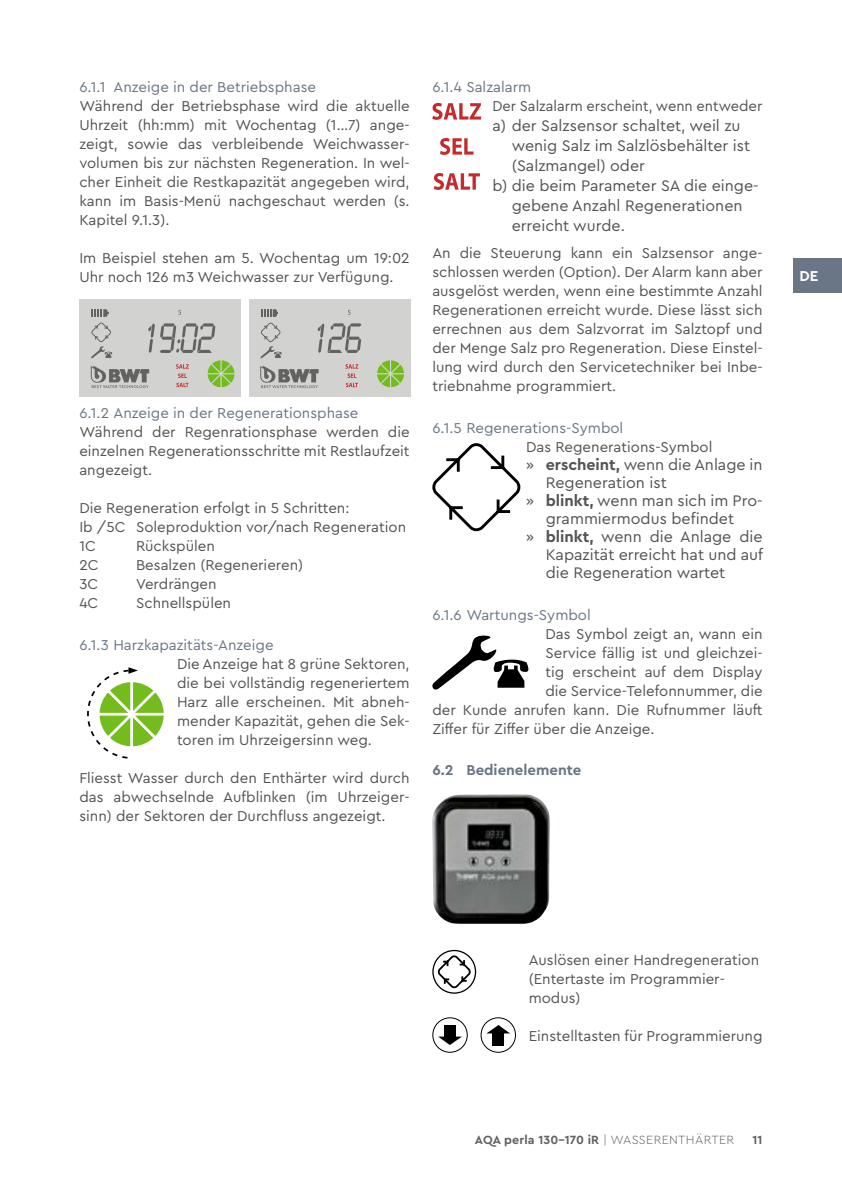
<style>
.page{position:relative;width:842px;height:1191px;background:#fff}
.page>*{position:absolute;margin:0;border:0;box-sizing:border-box;transform-origin:0 0}
.Aufzählung_mit_5_mm{font:16px/20px "Cera PRO";color:#535352}
.Grundtext{font:15px/19px "Cera PRO";color:#535352;text-align:justify}
.t1{font:15px "Cera PRO";color:#6a7686}
.t2{font:700 15px "Cera PRO";color:#6a7686}
.t3{font:700 15px "Cera PRO";color:#fff}
.t4{font:700 12.4px "Cera PRO";letter-spacing:.01em;color:#616360}
.s1{font-weight:700}
.s2{font-weight:300}
</style>
<div class="page">
<div style="left:794px;top:258px;width:48px;height:34px;background:#6a7686"></div>
<div style="left:79px;top:299px;width:162px;height:98px;background:#d2d2d1"></div>
<svg style="left:148px;top:323px;width:67px;height:30px"></svg>
<svg style="left:178px;top:310px;width:3px;height:5px"></svg>
<svg style="left:176px;top:364px;width:13px;height:23px"></svg>
<svg style="left:208px;top:360px;width:26px;height:27px"></svg>
<svg style="left:91px;top:309px;width:21px;height:50px"></svg>
<div style="left:249px;top:299px;width:161px;height:98px;background:#d2d2d1"></div>
<svg style="left:318px;top:323px;width:43px;height:30px"></svg>
<svg style="left:345px;top:364px;width:13px;height:23px"></svg>
<svg style="left:377px;top:360px;width:27px;height:27px"></svg>
<svg style="left:260px;top:309px;width:22px;height:50px"></svg>
<svg style="left:91px;top:366px;width:58px;height:22px"></svg>
<svg style="left:260px;top:366px;width:59px;height:22px"></svg>
<svg style="left:87px;top:667px;width:77px;height:91px"></svg>
<svg style="left:432px;top:103px;width:49px;height:17px"></svg>
<svg style="left:440px;top:138px;width:33px;height:17px"></svg>
<svg style="left:434px;top:173px;width:46px;height:17px"></svg>
<svg style="left:432px;top:443px;width:89px;height:88px"></svg>
<svg style="left:432px;top:635px;width:97px;height:55px"></svg>
<img style="left:432px;top:794px;width:118px;height:129px">
<svg style="left:433px;top:950px;width:42px;height:43px"></svg>
<div style="left:432px;top:950px;width:44px;height:43px;border:1px solid #000;border-radius:50%"></div>
<svg style="left:436px;top:953px;width:37px;height:35px"></svg>
<div style="left:432px;top:1017px;width:36px;height:35px;border:1px solid #000;border-radius:50%"></div>
<div style="left:444px;top:1025px;width:12px;height:13px;background:#000"></div>
<svg style="left:438px;top:1036px;width:24px;height:9px"></svg>
<svg style="left:481px;top:1017px;width:34px;height:35px"></svg>
<div style="left:481px;top:1017px;width:35px;height:35px;border:1px solid #000;border-radius:50%"></div>
<div style="left:493px;top:1032px;width:11px;height:13px;background:#000"></div>
<svg style="left:486px;top:1025px;width:24px;height:8px"></svg>
<p class="t1" style="left:79px;top:76px;width:238px">6.1.1 Anzeige in der Betriebsphase</p>
<p class="Grundtext" style="left:79px;top:95px;width:332px">Während der Betriebsphase wird die aktuelle Uhrzeit (hh:mm) mit Wochentag (1…7) ange&shy;zeigt, sowie das verbleibende Weichwasser&shy;volumen bis zur nächsten Regeneration. In wel&shy;cher Einheit die Restkapazität angegeben wird, kann im Basis-Menü nachgeschaut werden (s.<br>Kapitel 9.1.3).</p>
<p class="Grundtext" style="left:79px;top:247px;width:332px">Im Beispiel stehen am 5. Wochentag um 19:02<br>Uhr noch 126 m3 Weichwasser zur Verfügung.</p>
<p class="t1" style="left:79px;top:403px;width:281px">6.1.2 Anzeige in der Regenerationsphase</p>
<p class="Grundtext" style="left:79px;top:422px;width:332px">Während der Regenrationsphase werden die einzelnen Regenerationsschritte mit Restlaufzeit angezeigt.</p>
<p class="Grundtext" style="left:79px;top:498px;width:272px">Die Regeneration erfolgt in 5 Schritten:</p>
<p class="Grundtext" style="left:79px;top:517px;width:328px">Ib /5C Soleproduktion vor/nach Regeneration</p>
<p class="Grundtext" style="left:79px;top:536px;width:18px">1C</p>
<p class="Grundtext" style="left:136px;top:536px;width:80px">Rückspülen</p>
<p class="Grundtext" style="left:79px;top:555px;width:21px">2C</p>
<p class="Grundtext" style="left:136px;top:555px;width:169px">Besalzen (Regenerieren)</p>
<p class="Grundtext" style="left:79px;top:574px;width:20px">3C</p>
<p class="Grundtext" style="left:136px;top:574px;width:82px">Verdrängen</p>
<p class="Grundtext" style="left:79px;top:593px;width:20px">4C</p>
<p class="Grundtext" style="left:136px;top:593px;width:96px">Schnellspülen</p>
<p class="t1" style="left:79px;top:635px;width:196px">6.1.3 Harzkapazitäts-Anzeige</p>
<p class="Grundtext" style="left:177px;top:654px;width:234px">Die Anzeige hat 8 grüne Sektoren, die bei vollständig regeneriertem Harz alle erscheinen. Mit abneh&shy;mender Kapazität, gehen die Sek&shy;toren im Uhrzeigersinn weg.</p>
<p class="Grundtext" style="left:79px;top:768px;width:332px">Fliesst Wasser durch den Enthärter wird durch das abwechselnde Aufblinken (im Uhrzeiger&shy;sinn) der Sektoren der Durchfluss angezeigt.</p>
<p class="t1" style="left:432px;top:76px;width:100px">6.1.4 Salzalarm</p>
<p class="Grundtext" style="left:492px;top:95px;width:272px">Der Salzalarm erscheint, wenn entweder</p>
<p class="Aufzählung_mit_5_mm" style="left:512px;top:114px;width:240px;text-indent:-19px">a) der Salzsensor schaltet, weil zu wenig Salz im Salzlösbehälter ist (Salzmangel) oder</p>
<p class="Aufzählung_mit_5_mm" style="left:512px;top:174px;width:249px;text-indent:-19px">b) die beim Parameter SA die einge&shy;gebene Anzahl Regenerationen erreicht wurde.</p>
<p class="Grundtext" style="left:432px;top:243px;width:332px">An die Steuerung kann ein Salzsensor ange&shy;schlossen werden (Option). Der Alarm kann aber ausgelöst werden, wenn eine bestimmte Anzahl Regenerationen erreicht wurde. Diese lässt sich errechnen aus dem Salzvorrat im Salztopf und der Menge Salz pro Regeneration. Diese Einstel&shy;lung wird durch den Servicetechniker bei Inbe&shy;triebnahme programmiert.</p>
<p class="t1" style="left:432px;top:418px;width:192px">6.1.5 Regenerations-Symbol</p>
<p class="Grundtext" style="left:526px;top:436px;width:188px">Das Regenerations-Symbol</p>
<p class="Aufzählung_mit_5_mm" style="left:546px;top:455px;width:218px;line-height:18px;text-indent:-20px">» <span class="s1">erscheint,</span> wenn die Anlage in<br>Regeneration ist</p>
<p class="Aufzählung_mit_5_mm" style="left:526px;top:491px;width:238px;line-height:18px;text-align:center">» <span class="s1">blinkt,</span> wenn man sich im Pro&shy;grammiermodus befindet</p>
<p class="Aufzählung_mit_5_mm" style="left:546px;top:527px;width:219px;line-height:18px;text-align:justify;text-indent:-20px">» <span class="s1">blinkt,</span> wenn die Anlage die Kapazität erreicht hat und auf die Regeneration wartet</p>
<p class="t1" style="left:432px;top:604px;width:160px">6.1.6 Wartungs-Symbol</p>
<p class="Grundtext" style="left:545px;top:623px;width:219px">Das Symbol zeigt an, wann ein</p>
<p class="Grundtext" style="left:545px;top:642px;width:219px">Service fällig ist und gleichzei-</p>
<p class="Grundtext" style="left:545px;top:661px;width:219px">tig erscheint auf dem Display</p>
<p class="Grundtext" style="left:545px;top:680px;width:219px">die Service-Telefonnummer, die</p>
<p class="Grundtext" style="left:432px;top:699px;width:332px">der Kunde anrufen kann. Die Rufnummer läuft</p>
<p class="Grundtext" style="left:432px;top:718px;width:224px">Ziffer für Ziffer über die Anzeige.</p>
<p class="t2" style="left:432px;top:760px;width:151px">6.2 Bedienelemente</p>
<p class="t3" style="left:799px;top:266px;width:20px">DE</p>
<p class="Grundtext" style="left:529px;top:950px;width:232px;text-align:left">Auslösen einer Handregeneration (Entertaste im Programmier&shy;modus)</p>
<p class="Grundtext" style="left:529px;top:1026px;width:235px">Einstelltasten für Programmierung</p>
<p class="t4" style="left:475px;top:1132px;width:261px">AQA perla 130–170 iR <span class="s2">| WASSERENTHÄRTER</span></p>
<p class="t4" style="left:752px;top:1132px;width:12px">11</p>
</div>
